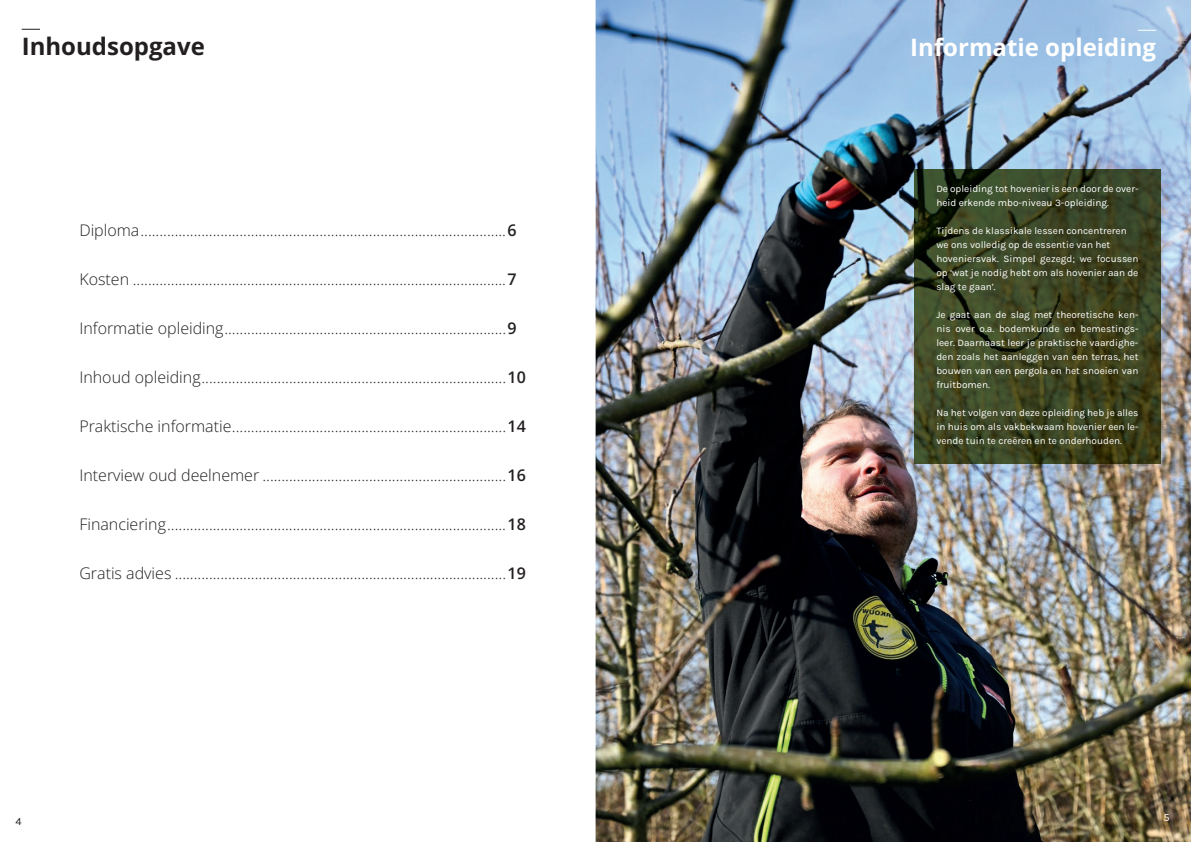
<style>
.page{position:relative;width:1191px;height:842px;background:#fff}
.page>*{position:absolute;margin:0;border:0;box-sizing:border-box;transform-origin:0 0}
.t1{font:24px "Open Sans";color:#fff}
.t2{font:24px "Open Sans";color:#231f20}
.t3{font:16px "Open Sans";color:#231f20}
.t4{font:11px "Karla";color:#231f20}
.t5{font:11px "Karla";color:#fff}
.t6{font:10px/14px "Karla";color:#fff}
</style>
<div class="page">
<img style="left:595px;top:0;width:596px;height:842px">
<svg style="left:22px;top:29px;width:18px;height:1px"></svg>
<svg style="left:1137px;top:30px;width:19px;height:1px"></svg>
<img style="left:914px;top:169px;width:246px;height:294px">
<h1 class="t2" style="left:22px;top:30px;width:185px">Inhoudsopgave</h1>
<p class="t3" style="left:79px;top:220px;width:439px">Diploma ................................................................................................6</p>
<p class="t3" style="left:79px;top:269px;width:439px">Kosten ..................................................................................................7</p>
<p class="t3" style="left:79px;top:318px;width:439px">Informatie opleiding ..........................................................................9</p>
<p class="t3" style="left:79px;top:367px;width:448px">Inhoud opleiding ................................................................................10</p>
<p class="t3" style="left:79px;top:416px;width:448px">Praktische informatie ........................................................................14</p>
<p class="t3" style="left:79px;top:465px;width:448px">Interview oud deelnemer ................................................................16</p>
<p class="t3" style="left:79px;top:514px;width:448px">Financiering .........................................................................................18</p>
<p class="t3" style="left:79px;top:563px;width:448px">Gratis advies .......................................................................................19</p>
<p class="t4" style="left:16px;top:814px;width:8px">4</p>
<h1 class="t1" style="left:910px;top:31px;width:247px">Informatie opleiding</h1>
<p class="t6" style="left:936px;top:182px;width:204px">De opleiding tot hovenier is een door de over&shy;heid erkende mbo-niveau 3-opleiding.</p>
<p class="t6" style="left:936px;top:224px;width:204px">Tijdens de klassikale lessen concentreren we ons volledig op de essentie van het hoveniersvak. Simpel gezegd; we focussen op ‘wat je nodig hebt om als hovenier aan de slag te gaan’.</p>
<p class="t6" style="left:936px;top:308px;width:204px;text-align:justify">Je gaat aan de slag met theoretische ken&shy;nis over o.a. bodemkunde en bemestings&shy;leer. Daarnaast leer je praktische vaardighe&shy;den zoals het aanleggen van een terras, het bouwen van een pergola en het snoeien van fruitbomen.</p>
<p class="t6" style="left:936px;top:406px;width:204px;text-align:justify">Na het volgen van deze opleiding heb je alles in huis om als vakbekwaam hovenier een le&shy;vende tuin te creëren en te onderhouden.</p>
<p class="t5" style="left:1163px;top:810px;width:8px">5</p>
</div>
